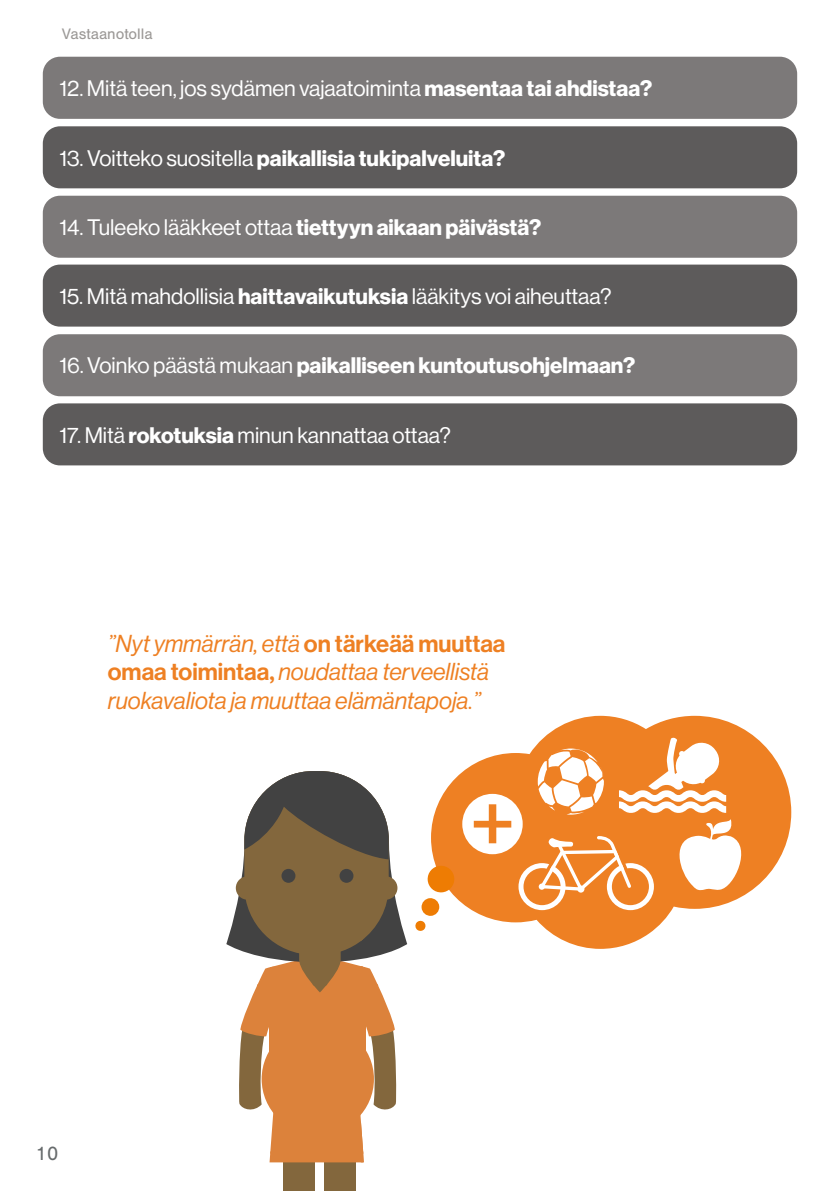
<style>
.page{position:relative;width:840px;height:1191px;background:#fff}
.page>*{position:absolute;margin:0;border:0;box-sizing:border-box;transform-origin:0 0}
.t1{font:italic 24px/28.8px "Volta Modern Display 56";color:#ee8023}
.t2{font:22px "Volta Modern Display 55 Roman";color:#fff}
.t3{font:700 22px "Volta Modern Display 75";color:#fff}
.t4{font:20px "Nimbus San";color:#676b6c}
.t5{font:15.8px "Nimbus San";color:#9c9997}
.s1{font-family:"Volta Modern Display 75";font-weight:700}
.s2{font-family:"Volta Modern Display 55 Roman";font-weight:400}
.s3{font-family:"Volta Modern Display 65";font-weight:500;font-style:normal}
</style>
<div class="page">
<div style="left:43px;top:126px;width:753px;height:62px;background:#5d5b5b;border-radius:17px"></div>
<div style="left:43px;top:334px;width:753px;height:62px;background:#7c7979;border-radius:17px"></div>
<div style="left:43px;top:196px;width:753px;height:62px;background:#7c7979;border-radius:17px"></div>
<div style="left:43px;top:403px;width:753px;height:62px;background:#5d5b5b;border-radius:17px"></div>
<div style="left:43px;top:264px;width:753px;height:62px;background:#5d5b5b;border-radius:17px"></div>
<div style="left:43px;top:57px;width:753px;height:62px;background:#7c7979;border-radius:17px"></div>
<div style="left:324px;top:1151px;width:32px;height:40px;background:#83673d"></div>
<div style="left:282px;top:1151px;width:32px;height:40px;background:#83673d"></div>
<svg style="left:226px;top:771px;width:181px;height:391px"></svg>
<svg style="left:431px;top:716px;width:359px;height:233px"></svg>
<svg style="left:462px;top:737px;width:290px;height:173px"></svg>
<svg style="left:415px;top:920px;width:11px;height:11px"></svg>
<div style="left:421px;top:898px;width:18px;height:18px;background:#ee7c03;border-radius:50%"></div>
<div style="left:427px;top:865px;width:27px;height:27px;background:#ee7c03;border-radius:50%"></div>
<p class="t5" style="left:62px;top:25px;width:92px">Vastaanotolla</p>
<p class="t2" style="left:59px;top:76px;width:594px">12. Mitä teen, jos sydämen vajaatoiminta <span class="s1">masentaa tai ahdistaa?</span></p>
<p class="t3" style="left:59px;top:145px;width:447px"><span class="s2">13. Voitteko suositella</span> paikallisia tukipalveluita?</p>
<p class="t2" style="left:59px;top:215px;width:483px">14. Tuleeko lääkkeet ottaa <span class="s1">tiettyyn aikaan päivästä?</span></p>
<p class="t2" style="left:59px;top:284px;width:553px">15. Mitä mahdollisia <span class="s1">haittavaikutuksia</span> lääkitys voi aiheuttaa?</p>
<p class="t3" style="left:59px;top:353px;width:577px"><span class="s2">16. Voinko päästä mukaan</span> paikalliseen kuntoutusohjelmaan?</p>
<p class="t2" style="left:59px;top:422px;width:393px">17. Mitä <span class="s1">rokotuksia</span> minun kannattaa ottaa?</p>
<p class="t1" style="left:108px;top:628px;width:399px">”Nyt ymmärrän, että <span class="s3">on tärkeää muuttaa omaa toimintaa,</span> noudattaa terveellistä ruokavaliota ja muuttaa elämäntapoja.”</p>
<p class="t4" style="left:36px;top:1142px;width:24px">10</p>
</div>
